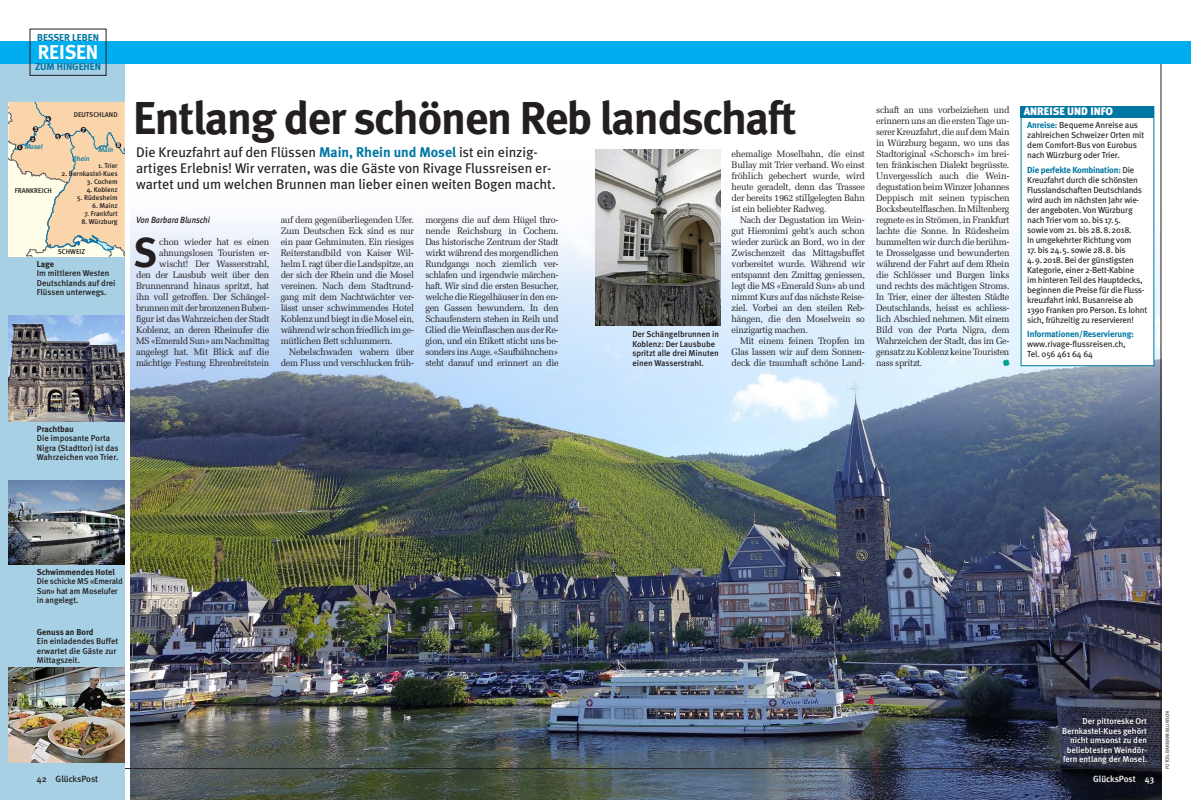
<style>
.page{position:relative;width:1191px;height:800px;background:#fff}
.page>*{position:absolute;margin:0;border:0;box-sizing:border-box;transform-origin:0 0}
._04_2_Titel_46pt_x04{font:700 46px "Meta";letter-spacing:-.025em;color:#231f20}
._06_1_Lauftext_mit_I{font:700 41.5px "Meta";color:#231f20}
.t1{font:700 20px "Meta";letter-spacing:-.005em;color:#fff}
._05_2_Lead_gross_sch{font:14px/16px "Meta";color:#231f20}
._07_7_Kastenkopf_x21{font:900 11px "Meta";color:#fff}
.t2{font:700 10px "Meta";color:#0076a3}
._06_2_Lauftext_mit_E{font:9.4px/11px "Melior LT Std";letter-spacing:-.03em;color:#231f20;text-align:justify}
._06_2_Lauftext_mit_E-2{font:9.4px/11px "Melior LT Std";letter-spacing:-.03em;color:#231f20;text-align:justify;scale:.96 1}
._06_1_Lauftext_mit_I-2{font:9.4px/11px "Melior LT Std";letter-spacing:-.03em;color:#231f20;text-align:justify;scale:.96 1}
._06_1_Lauftext_mit_I-3{font:9.4px/11px "Melior LT Std";letter-spacing:-.03em;color:#231f20;text-align:right}
._01_1_Autorenzeile_x{font:italic 500 9px "Meta";color:#231f20;scale:.9 1}
.t3{font:500 9px "Meta";letter-spacing:-.005em;color:#fff}
.t4{font:500 9px "Meta";letter-spacing:-.005em;color:#231f20}
._07_6_Kasten_Lauftex{font:8.8px/10px "Meta";letter-spacing:-.02em;color:#231f20}
._02_1_Legende_links{font:500 8.5px/9.5px "Meta";color:#231f20}
._02_2_Legende_rechts{font:500 8.5px/9.5px "Meta";color:#fff;text-align:right}
._02_1_Legende_links-2{font:700 8.5px "Meta";color:#231f20}
._02_1_Legende_links-3{font:500 8.4px "Meta";letter-spacing:-.01em;color:#231f20}
._02_1_Legende_links-4{font:500 7px "Meta";color:#231f20}
._02_1_Legende_links-5{font:italic 500 7px "Meta";letter-spacing:-.005em;color:#0076a3}
._02_1_Legende_links-6{font:500 6px "Meta";color:#fff}
._03_1_Fotozeile_x12{font:5px "Meta Normal";letter-spacing:-.005em;color:#231f20}
.s1{font-weight:700;color:#0076a3}
</style>
<div class="page">
<img style="left:130px;top:163px;width:1031px;height:636px">
<div style="left:0;top:55px;width:125px;height:744px;background:#a7d0e4"></div>
<div style="left:0;top:41px;width:1191px;height:22px;background:#00aeef"></div>
<div style="left:30px;top:29px;width:76px;height:47px;border:1px solid #231f20"></div>
<div style="left:1020px;top:106px;width:134px;height:260px;background:#fff"></div>
<img style="left:9px;top:315px;width:116px;height:106px">
<img style="left:9px;top:480px;width:116px;height:84px">
<img style="left:9px;top:667px;width:116px;height:95px">
<svg style="left:1002px;top:359px;width:7px;height:7px"></svg>
<img style="left:595px;top:150px;width:125px;height:176px">
<div style="left:1020px;top:106px;width:134px;height:11px;background:#0076a3"></div>
<div style="left:1060px;top:716px;width:91px;height:52px;background:#231f20;opacity:.8"></div>
<svg style="left:9px;top:102px;width:116px;height:154px;background:#efd9b8"></svg>
<p class="t2" style="left:37px;top:31px;width:63px">BESSER LEBEN</p>
<p class="t2" style="left:35px;top:61px;width:67px">ZUM HINGEHEN</p>
<p class="t1" style="left:38px;top:40px;width:62px">REISEN</p>
<p class="_02_1_Legende_links-6" style="left:34px;top:125px;width:5px">3</p>
<p class="_02_1_Legende_links-6" style="left:31px;top:135px;width:5px">2</p>
<p class="_02_1_Legende_links-6" style="left:47px;top:114px;width:5px">4</p>
<p class="_02_1_Legende_links-4" style="left:74px;top:111px;width:45px">DEUTSCHLAND</p>
<p class="_02_1_Legende_links-6" style="left:66px;top:132px;width:5px">6</p>
<p class="_02_1_Legende_links-6" style="left:56px;top:132px;width:5px">5</p>
<p class="_02_1_Legende_links-6" style="left:82px;top:125px;width:4px">7</p>
<p class="_02_1_Legende_links-5" style="left:25px;top:142px;width:20px">Mosel</p>
<p class="_02_1_Legende_links-6" style="left:18px;top:143px;width:4px">1</p>
<p class="_02_1_Legende_links-4" style="left:15px;top:186px;width:39px">FRANKREICH</p>
<p class="_02_1_Legende_links-6" style="left:117px;top:142px;width:5px">8</p>
<p class="_02_1_Legende_links-4" style="left:98px;top:161px;width:21px">1. Trier</p>
<p class="_02_1_Legende_links-4" style="left:62px;top:169px;width:58px">2. Bernkastel-Kues</p>
<p class="_02_1_Legende_links-4" style="left:87px;top:177px;width:32px">3. Cochem</p>
<p class="_02_1_Legende_links-4" style="left:87px;top:185px;width:33px">4. Koblenz</p>
<p class="_02_1_Legende_links-4" style="left:77px;top:193px;width:42px">5. Rüdesheim</p>
<p class="_02_1_Legende_links-4" style="left:92px;top:201px;width:27px">6. Mainz</p>
<p class="_02_1_Legende_links-4" style="left:84px;top:209px;width:35px">7. Frankfurt</p>
<p class="_02_1_Legende_links-4" style="left:82px;top:217px;width:38px">8. Würzburg</p>
<p class="_02_1_Legende_links-5" style="left:98px;top:146px;width:16px">Main</p>
<p class="_02_1_Legende_links-5" style="left:73px;top:154px;width:19px">Rhein</p>
<p class="_02_1_Legende_links-4" style="left:58px;top:247px;width:29px">SCHWEIZ</p>
<p class="_02_1_Legende_links-2" style="left:37px;top:258px;width:19px">Lage</p>
<p class="_02_1_Legende_links" style="left:37px;top:268px;width:80px">Im mittleren Westen<br>Deutschlands auf drei<br>Flüssen unterwegs.</p>
<p class="_04_2_Titel_46pt_x04" style="left:133px;top:91px;width:665px">Entlang der schönen Reb landschaft</p>
<p class="_05_2_Lead_gross_sch" style="left:136px;top:144px;width:421px">Die Kreuzfahrt auf den Flüssen <span class="s1">Main, Rhein und Mosel</span> ist ein einzig&shy;artiges Erlebnis! Wir verraten, was die Gäste von Rivage Flussreisen er&shy;wartet und um welchen Brunnen man lieber einen weiten Bogen macht.</p>
<p class="_06_2_Lauftext_mit_E" style="left:731px;top:148px;width:135px">ehemalige Moselbahn, die einst Bullay mit Trier verband. Wo einst fröhlich gebechert wurde, wird heute geradelt, denn das Trassee der bereits 1962 stillgelegten Bahn ist ein beliebter Radweg.</p>
<p class="_06_2_Lauftext_mit_E-2" style="left:731px;top:214px;width:140px;text-indent:9px">Nach der Degustation im Wein&shy;gut Hieronimi geht’s auch schon wieder zurück an Bord, wo in der Zwischenzeit das Mittagsbuffet vorbereitet wurde. Während wir entspannt den Zmittag geniessen, legt die MS «Emerald Sun» ab und nimmt Kurs auf das nächste Reise&shy;ziel. Vorbei an den steilen Reb&shy;hängen, die den Moselwein so einzigartig machen.</p>
<p class="_06_2_Lauftext_mit_E" style="left:731px;top:335px;width:135px;text-indent:9px">Mit einem feinen Tropfen im Glas lassen wir auf dem Sonnen&shy;deck die traumhaft schöne Land-</p>
<p class="_06_1_Lauftext_mit_I-2" style="left:281px;top:214px;width:140px">auf dem gegenüberliegenden Ufer.<br>Zum Deutschen Eck sind es nur ein paar Gehminuten. Ein riesiges Reiterstandbild von Kaiser Wil&shy;helm I. ragt über die Landspitze, an der sich der Rhein und die Mosel vereinen. Nach dem Stadtrund&shy;gang mit dem Nachtwächter ver&shy;lässt unser schwimmendes Hotel Koblenz und biegt in die Mosel ein, während wir schon friedlich im ge&shy;mütlichen Bett schlummern.</p>
<p class="_06_2_Lauftext_mit_E" style="left:281px;top:346px;width:135px;text-align:right">Nebelschwaden wabern über dem Fluss und verschlucken früh-</p>
<p class="_06_2_Lauftext_mit_E-2" style="left:425px;top:214px;width:140px">morgens die auf dem Hügel thro&shy;nende Reichsburg in Cochem.<br>Das historische Zentrum der Stadt wirkt während des morgendlichen Rundgangs noch ziemlich ver&shy;schlafen und irgendwie märchen&shy;haft. Wir sind die ersten Besucher, welche die Riegelhäuser in den en&shy;gen Gassen bewundern. In den Schaufenstern stehen in Reih und Glied die Weinflaschen aus der Re&shy;gion, und ein Etikett sticht uns be&shy;sonders ins Auge. «Saufbähnchen» steht darauf und erinnert an die</p>
<p class="_01_1_Autorenzeile_x" style="left:136px;top:214px;width:84px">Von Barbara Blunschi</p>
<p class="_06_1_Lauftext_mit_I" style="left:134px;top:228px;width:25px">S</p>
<p class="_06_1_Lauftext_mit_I-3" style="left:136px;top:236px;width:135px">chon wieder hat es einen ahnungslosen Touristen er&shy;wischt! Der Wasserstrahl,<br>den der Lausbub weit über den<br>Brunnenrand hinaus spritzt, hat ihn voll getroffen. Der Schängel&shy;brunnen mit der bronzenen Buben&shy;figur ist das Wahrzeichen der Stadt<br>Koblenz, an deren Rheinufer die<br>MS «Emerald Sun» am Nachmittag angelegt hat. Mit Blick auf die mächtige Festung Ehrenbreitstein</p>
<p class="_02_1_Legende_links" style="left:632px;top:329px;width:88px">Der Schängelbrunnen in<br>Koblenz: Der Lausbube spritzt alle drei Minuten einen Wasserstrahl.</p>
<p class="_06_2_Lauftext_mit_E" style="left:876px;top:104px;width:135px">schaft an uns vorbeiziehen und erinnern uns an die ersten Tage un&shy;serer Kreuzfahrt, die auf dem Main in Würzburg begann, wo uns das Stadtoriginal «Schorsch» im brei&shy;ten fränkischen Dialekt begrüsste.<br>Unvergesslich auch die Wein&shy;degustation beim Winzer Johannes Deppisch mit seinen typischen Bocksbeutelflaschen. In Miltenberg regnete es in Strömen, in Frankfurt lachte die Sonne. In Rüdesheim bummelten wir durch die berühm&shy;te Drosselgasse und bewunderten während der Fahrt auf dem Rhein die Schlösser und Burgen links und rechts des mächtigen Stroms.<br>In Trier, einer der ältesten Städte Deutschlands, heisst es schliess&shy;lich Abschied nehmen. Mit einem Bild von der Porta Nigra, dem Wahrzeichen der Stadt, das im Ge&shy;gensatz zu Koblenz keine Touristen nass spritzt.</p>
<p class="_07_7_Kastenkopf_x21" style="left:1023px;top:105px;width:91px">ANREISE UND INFO</p>
<p class="_07_6_Kasten_Lauftex" style="left:1027px;top:120px;width:119px"><span class="s1">Anreise:</span> Bequeme Anreise aus zahlreichen Schweizer Orten mit dem Comfort-Bus von Eurobus nach Würzburg oder Trier.</p>
<p class="_07_6_Kasten_Lauftex" style="left:1027px;top:164px;width:116px"><span class="s1">Die perfekte Kombination:</span> Die<br>Kreuzfahrt durch die schönsten<br>Flusslandschaften Deutschlands wird auch im nächsten Jahr wie&shy;der angeboten. Von Würzburg nach Trier vom 10. bis 17.5. sowie vom 21. bis 28.8.2018.<br>In umgekehrter Richtung vom</p>
<p class="_07_6_Kasten_Lauftex" style="left:1027px;top:244px;width:121px">17. bis 24.5. sowie 28.8. bis<br>4.9.2018. Bei der günstigsten<br>Kategorie, einer 2-Bett-Kabine<br>im hinteren Teil des Hauptdecks, beginnen die Preise für die Fluss&shy;kreuzfahrt inkl. Busanreise ab<br>1390 Franken pro Person. Es lohnt sich, frühzeitig zu reservieren!</p>
<p class="_07_6_Kasten_Lauftex" style="left:1027px;top:329px;width:108px"><span class="s1">Informationen/Reservierung: </span>www.rivage-flussreisen.ch,<br>Tel. 056 461 64 64</p>
<p class="_02_1_Legende_links-2" style="left:37px;top:423px;width:38px">Prachtbau</p>
<p class="_02_1_Legende_links" style="left:37px;top:433px;width:83px">Die imposante Porta<br>Nigra (Stadttor) ist das<br>Wahrzeichen von Trier.</p>
<p class="_02_1_Legende_links-2" style="left:37px;top:566px;width:79px">Schwimmendes Hotel</p>
<p class="_02_1_Legende_links-3" style="left:37px;top:576px;width:87px">Die schicke MS «Emerald</p>
<p class="_02_1_Legende_links" style="left:37px;top:586px;width:82px">Sun» hat am Moselufer in angelegt.</p>
<p class="_02_1_Legende_links-2" style="left:37px;top:626px;width:58px">Genuss an Bord</p>
<p class="_02_1_Legende_links" style="left:37px;top:636px;width:83px">Ein einladendes Buffet erwartet die Gäste zur<br>Mittagszeit.</p>
<p class="t4" style="left:37px;top:773px;width:63px">42 GlücksPost</p>
<p class="_02_2_Legende_rechts" style="left:1062px;top:716px;width:87px">Der pittoreske Ort<br>Bernkastel-Kues gehört nicht umsonst zu den beliebtesten Weindör&shy;fern entlang der Mosel.</p>
<p class="t3" style="left:1093px;top:773px;width:62px">GlücksPost 43</p>
<p class="_03_1_Fotozeile_x12" style="left:1164px;top:768px;width:60px;rotate:-90deg">FOTOS: BARBARA BLUNSCHI</p>
</div>
